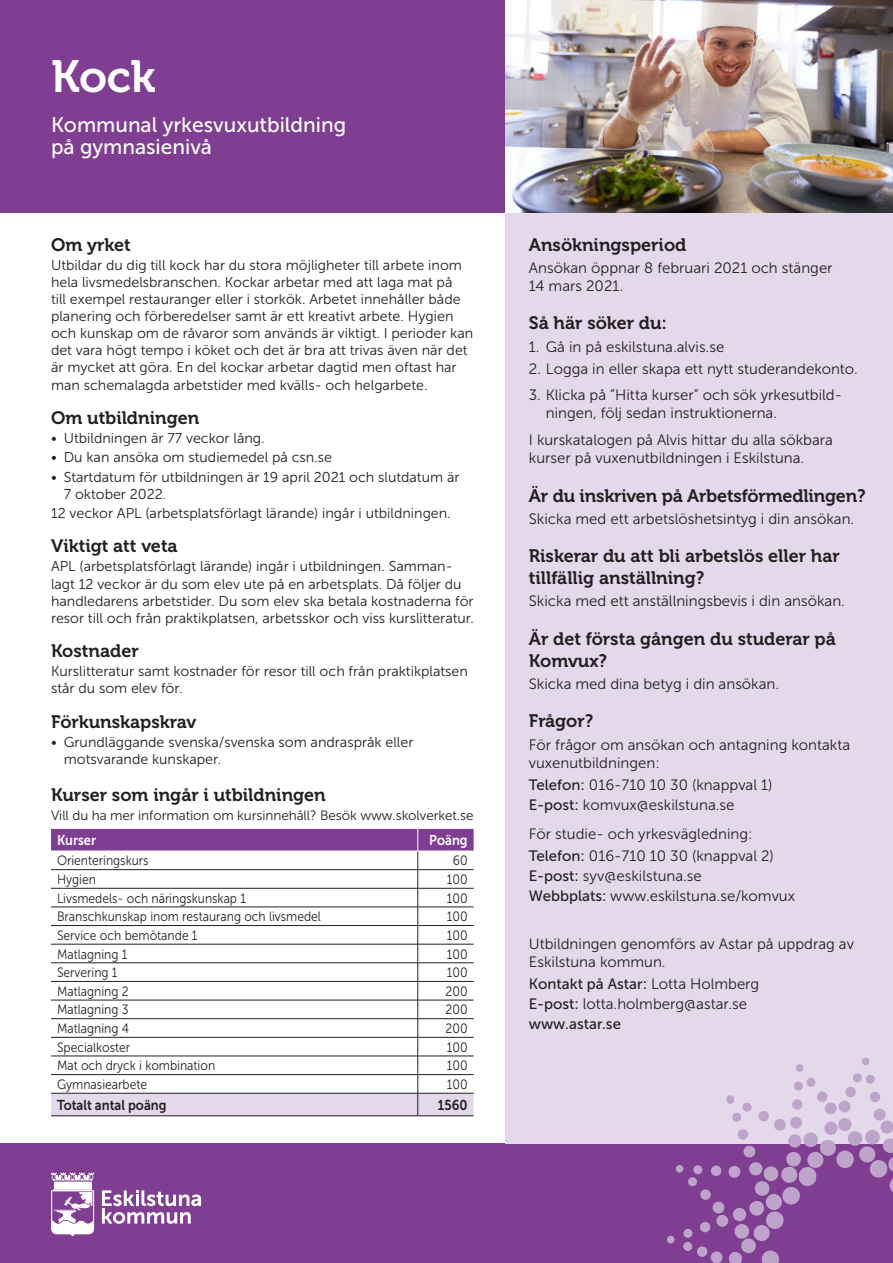
<style>
.page{position:relative;width:893px;height:1263px;background:#fff}
.page>*{position:absolute;margin:0;border:0;box-sizing:border-box;transform-origin:0 0}
.t1{font:45px "Museo 700";color:#fff}
.t2{font:21px/22.5px "Museo Sans 500";color:#fff}
.t3{font:18px/21.6px "Museo 700";color:#231f20}
.t4{font:15px/18px "Museo Sans 300";color:#231f20}
.t5{font:15px "Museo Sans 500";color:#231f20}
.t6{font:14.25px/17.1px "Museo Sans 300";color:#231f20}
.t7{font:14.25px "Museo Sans 700";color:#231f20;scale:.9 1}
.t8{font:14.25px "Museo Sans 700";color:#fff;scale:.9 1}
.t9{font:13.5px "Museo Sans 300";color:#231f20;scale:.9 1}
.t10{font:13.5px "Museo Sans 300";color:#231f20}
.s1{font-family:"Museo Sans 500"}
.s2{font-family:"Museo Sans 300"}
</style>
<div class="page">
<div style="left:0;top:1144px;width:893px;height:119px;background:#7f3e92"></div>
<div style="left:505px;top:213px;width:388px;height:931px;background:#e3d9ea"></div>
<div style="left:0;top:0;width:505px;height:213px;background:#7f3e92"></div>
<img style="left:505px;top:0;width:388px;height:213px">
<svg style="left:51px;top:828px;width:423px;height:288px"></svg>
<hr style="left:51px;top:851px;width:367px;height:1px;background:#fff">
<hr style="left:418px;top:851px;width:56px;height:1px;background:#fff">
<svg style="left:102px;top:1190px;width:99px;height:34px"></svg>
<svg style="left:51px;top:1172px;width:43px;height:9px"></svg>
<div style="left:54px;top:1182px;width:37px;height:6px;background:#fff"></div>
<svg style="left:51px;top:1189px;width:43px;height:47px"></svg>
<svg style="left:667px;top:1057px;width:226px;height:206px"></svg>
<h1 class="t1" style="left:51px;top:52px;width:106px">Kock</h1>
<h2 class="t2" style="left:51px;top:113px;width:297px">Kommunal yrkesvuxutbildning på gymnasienivå</h2>
<p class="t3" style="left:51px;top:234px;width:81px">Om yrket</p>
<p class="t6" style="left:51px;top:256px;width:424px">Utbildar du dig till kock har du stora möjligheter till arbete inom hela livsmedelsbranschen. Kockar arbetar med att laga mat på<br>till exempel restauranger eller i storkök. Arbetet innehåller både planering och förberedelser samt är ett kreativt arbete. Hygien och kunskap om de råvaror som används är viktigt. I perioder kan det vara högt tempo i köket och det är bra att trivas även när det är mycket att göra. En del kockar arbetar dagtid men oftast har man schemalagda arbetstider med kvälls- och helgarbete.</p>
<p class="t3" style="left:51px;top:407px;width:150px">Om utbildningen</p>
<p class="t6" style="left:51px;top:430px;width:215px">• Utbildningen är 77 veckor lång.</p>
<p class="t6" style="left:51px;top:449px;width:282px">• Du kan ansöka om studiemedel på csn.se</p>
<p class="t6" style="left:64px;top:468px;width:397px;text-indent:-13px">• Startdatum för utbildningen är 19 april 2021 och slutdatum är<br>7 oktober 2022.</p>
<p class="t6" style="left:51px;top:504px;width:401px">12 veckor APL (arbetsplatsförlagt lärande) ingår i utbildningen.</p>
<p class="t3" style="left:51px;top:535px;width:128px">Viktigt att veta</p>
<p class="t6" style="left:51px;top:558px;width:424px">APL (arbetsplatsförlagt lärande) ingår i utbildningen. Samman&shy;lagt 12 veckor är du som elev ute på en arbetsplats. Då följer du handledarens arbetstider. Du som elev ska betala kostnaderna för resor till och från praktikplatsen, arbetsskor och viss kurslitteratur.</p>
<p class="t3" style="left:51px;top:640px;width:89px">Kostnader</p>
<p class="t6" style="left:51px;top:663px;width:418px">Kurslitteratur samt kostnader för resor till och från praktikplatsen står du som elev för.</p>
<p class="t3" style="left:51px;top:711px;width:147px">Förkunskapskrav</p>
<p class="t6" style="left:64px;top:734px;width:351px;text-indent:-13px">• Grundläggande svenska/svenska som andraspråk eller motsvarande kunskaper.</p>
<p class="t3" style="left:51px;top:784px;width:276px">Kurser som ingår i utbildningen</p>
<p class="t10" style="left:51px;top:808px;width:424px">Vill du ha mer information om kursinnehåll? Besök www.skolverket.se</p>
<p class="t8" style="left:57px;top:832px;width:45px">Kurser</p>
<p class="t8" style="left:429px;top:832px;width:44px">Poäng</p>
<p class="t9" style="left:57px;top:853px;width:103px">Orienteringskurs</p>
<p class="t9" style="left:453px;top:853px;width:18px">60</p>
<p class="t9" style="left:57px;top:872px;width:45px">Hygien</p>
<p class="t9" style="left:447px;top:872px;width:25px">100</p>
<p class="t9" style="left:57px;top:891px;width:212px">Livsmedels- och näringskunskap 1</p>
<p class="t9" style="left:447px;top:891px;width:25px">100</p>
<p class="t9" style="left:57px;top:909px;width:295px">Branschkunskap inom restaurang och livsmedel</p>
<p class="t9" style="left:447px;top:909px;width:25px">100</p>
<p class="t9" style="left:57px;top:928px;width:158px">Service och bemötande 1</p>
<p class="t9" style="left:447px;top:928px;width:25px">100</p>
<p class="t9" style="left:57px;top:947px;width:80px">Matlagning 1</p>
<p class="t9" style="left:447px;top:947px;width:25px">100</p>
<p class="t9" style="left:57px;top:965px;width:69px">Servering 1</p>
<p class="t9" style="left:447px;top:965px;width:25px">100</p>
<p class="t9" style="left:57px;top:984px;width:81px">Matlagning 2</p>
<p class="t9" style="left:446px;top:984px;width:26px">200</p>
<p class="t9" style="left:57px;top:1002px;width:81px">Matlagning 3</p>
<p class="t9" style="left:446px;top:1002px;width:26px">200</p>
<p class="t9" style="left:57px;top:1021px;width:81px">Matlagning 4</p>
<p class="t9" style="left:446px;top:1021px;width:26px">200</p>
<p class="t9" style="left:57px;top:1040px;width:83px">Specialkoster</p>
<p class="t9" style="left:447px;top:1040px;width:25px">100</p>
<p class="t9" style="left:57px;top:1058px;width:177px">Mat och dryck i kombination</p>
<p class="t9" style="left:447px;top:1058px;width:25px">100</p>
<p class="t9" style="left:57px;top:1077px;width:102px">Gymnasiearbete</p>
<p class="t9" style="left:447px;top:1077px;width:25px">100</p>
<p class="t7" style="left:57px;top:1097px;width:123px">Totalt antal poäng</p>
<p class="t7" style="left:438px;top:1097px;width:34px">1560</p>
<p class="t3" style="left:529px;top:234px;width:159px">Ansökningsperiod</p>
<p class="t4" style="left:529px;top:259px;width:305px">Ansökan öppnar 8 februari 2021 och stänger<br>14 mars 2021.</p>
<p class="t3" style="left:529px;top:313px;width:140px">Så här söker du:</p>
<p class="t4" style="left:529px;top:338px;width:197px">1. Gå in på eskilstuna.alvis.se</p>
<p class="t4" style="left:529px;top:360px;width:331px">2. Logga in eller skapa ett nytt studerandekonto.</p>
<p class="t4" style="left:546px;top:386px;width:298px;text-indent:-17px">3. Klicka på ”Hitta kurser” och sök yrkesutbild&shy;ningen, följ sedan instruktionerna.</p>
<p class="t4" style="left:529px;top:431px;width:306px">I kurskatalogen på Alvis hittar du alla sökbara kurser på vuxenutbildningen i Eskilstuna.</p>
<p class="t3" style="left:529px;top:485px;width:338px">Är du inskriven på Arbetsförmedlingen?</p>
<p class="t4" style="left:529px;top:510px;width:327px">Skicka med ett arbetslöshetsintyg i din ansökan.</p>
<p class="t3" style="left:529px;top:546px;width:313px">Riskerar du att bli arbetslös eller har tillfällig anställning?</p>
<p class="t4" style="left:529px;top:592px;width:318px">Skicka med ett anställningsbevis i din ansökan.</p>
<p class="t3" style="left:529px;top:628px;width:308px">Är det första gången du studerar på<br>Komvux?</p>
<p class="t4" style="left:529px;top:675px;width:252px">Skicka med dina betyg i din ansökan.</p>
<p class="t3" style="left:529px;top:711px;width:66px">Frågor?</p>
<p class="t4" style="left:529px;top:736px;width:323px">För frågor om ansökan och antagning kontakta vuxenutbildningen:</p>
<p class="t4" style="left:529px;top:775px;width:245px;line-height:20.1px"><span class="s1">Telefon:</span> 016-710 10 30 (knappval 1)<br><span class="s1">E-post:</span> komvux@eskilstuna.se</p>
<p class="t4" style="left:529px;top:822px;width:247px;line-height:22.2px">För studie- och yrkesvägledning:<br><span class="s1">Telefon:</span> 016-710 10 30 (knappval 2)</p>
<p class="t4" style="left:529px;top:866px;width:268px;line-height:20.1px"><span class="s1">E-post:</span> syv@eskilstuna.se<br><span class="s1">Webbplats:</span> www.eskilstuna.se/komvux</p>
<p class="t4" style="left:529px;top:935px;width:327px">Utbildningen genomförs av Astar på uppdrag av<br>Eskilstuna kommun.</p>
<p class="t5" style="left:529px;top:976px;width:232px">Kontakt på Astar: <span class="s2">Lotta Holmberg</span></p>
<p class="t4" style="left:529px;top:995px;width:220px"><span class="s1">E-post:</span> lotta.holmberg@astar.se</p>
<p class="t5" style="left:529px;top:1016px;width:94px">www.astar.se</p>
</div>
